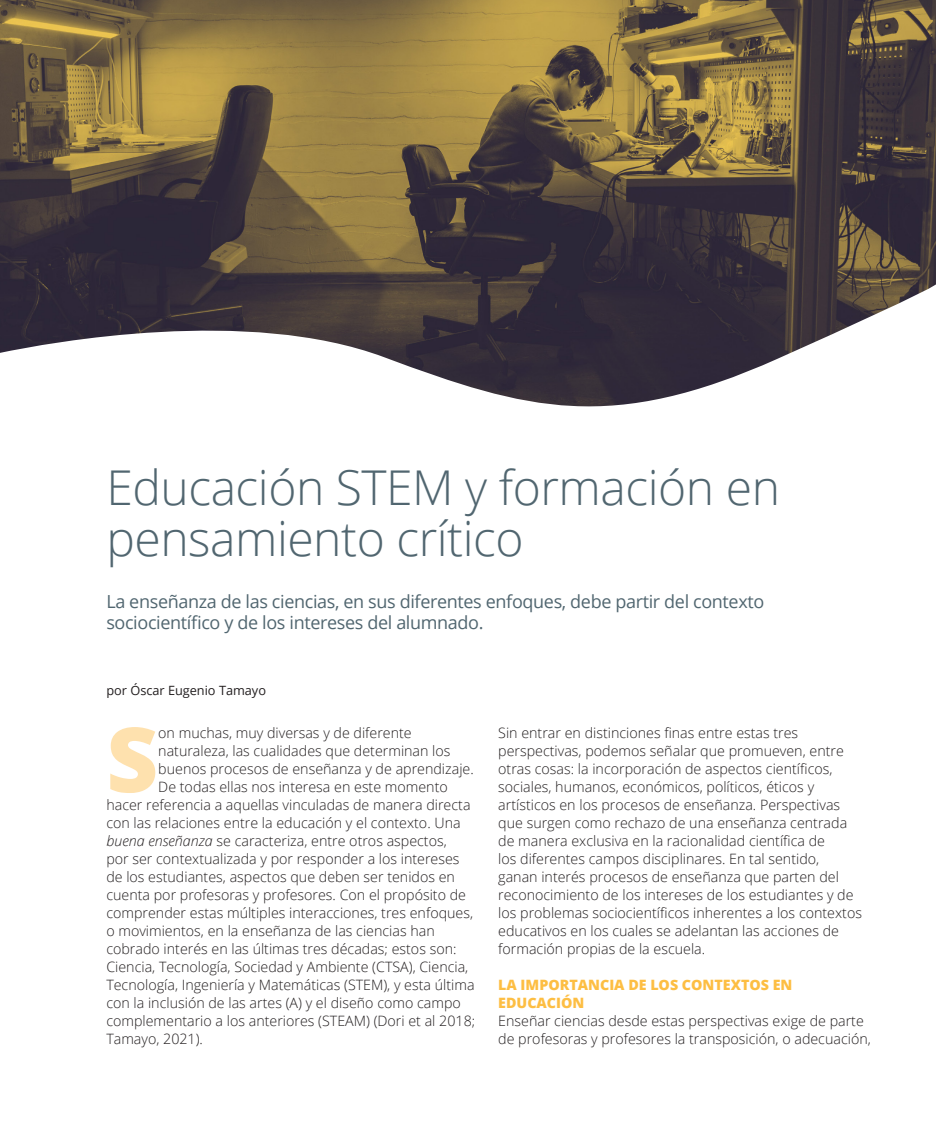
<style>
.page{position:relative;width:936px;height:1127px;background:#fff}
.page>*{position:absolute;margin:0;border:0;box-sizing:border-box;transform-origin:0 0}
.TEXTOS{font:800 89.85px "Open Sans";color:#fee1ae}
.t1{font:300 48px/51px "Open Sans";letter-spacing:-.01em;color:#516670}
.TEXTOS-2{font:18px/21.6px "Open Sans";letter-spacing:-.02em;color:#516670}
.TEXTOS-3{font:300 14.25px/18px "Open Sans";color:#231f20}
.TEXTOS-4{font:800 14.25px/18px "Open Sans";color:#fdbe43}
.Titular_petit{font:12.75px "Open Sans";letter-spacing:-.005em;color:#231f20}
.s1{font-style:italic}
</style>
<div class="page">
<img style="left:0;top:0;width:935px;height:407px">
<p class="t1" style="left:106px;top:461px;width:675px">Educación STEM y formación en pensamiento crítico</p>
<p class="TEXTOS-2" style="left:106px;top:590px;width:659px">La enseñanza de las ciencias, en sus diferentes enfoques, debe partir del contexto sociocientífico y de los intereses del alumnado.</p>
<p class="Titular_petit" style="left:106px;top:682px;width:161px">por Óscar Eugenio Tamayo</p>
<p class="TEXTOS" style="left:106px;top:691px;width:53px">S</p>
<p class="TEXTOS-3" style="left:158px;top:723px;width:255px">on muchas, muy diversas y de diferente</p>
<p class="TEXTOS-3" style="left:158px;top:741px;width:294px">naturaleza, las cualidades que determinan los</p>
<p class="TEXTOS-3" style="left:158px;top:759px;width:317px">buenos procesos de enseñanza y de aprendizaje.</p>
<p class="TEXTOS-3" style="left:158px;top:777px;width:291px">De todas ellas nos interesa en este momento</p>
<p class="TEXTOS-3" style="left:106px;top:795px;width:365px">hacer referencia a aquellas vinculadas de manera directa</p>
<p class="TEXTOS-3" style="left:106px;top:813px;width:356px">con las relaciones entre la educación y el contexto. Una</p>
<p class="TEXTOS-3" style="left:106px;top:831px;width:342px"><span class="s1">buena enseñanza</span> se caracteriza, entre otros aspectos,</p>
<p class="TEXTOS-3" style="left:106px;top:849px;width:355px">por ser contextualizada y por responder a los intereses</p>
<p class="TEXTOS-3" style="left:106px;top:867px;width:350px">de los estudiantes, aspectos que deben ser tenidos en</p>
<p class="TEXTOS-3" style="left:106px;top:885px;width:361px">cuenta por profesoras y profesores. Con el propósito de</p>
<p class="TEXTOS-3" style="left:106px;top:903px;width:368px">comprender estas múltiples interacciones, tres enfoques,</p>
<p class="TEXTOS-3" style="left:106px;top:921px;width:330px">o movimientos, en la enseñanza de las ciencias han</p>
<p class="TEXTOS-3" style="left:106px;top:939px;width:351px">cobrado interés en las últimas tres décadas; estos son:</p>
<p class="TEXTOS-3" style="left:106px;top:957px;width:363px">Ciencia, Tecnología, Sociedad y Ambiente (CTSA), Ciencia,</p>
<p class="TEXTOS-3" style="left:106px;top:975px;width:370px">Tecnología, Ingeniería y Matemáticas (STEM), y esta última</p>
<p class="TEXTOS-3" style="left:106px;top:993px;width:356px">con la inclusión de las artes (A) y el diseño como campo</p>
<p class="TEXTOS-3" style="left:106px;top:1011px;width:370px">complementario a los anteriores (STEAM) (Dori et al 2018;</p>
<p class="TEXTOS-3" style="left:106px;top:1029px;width:98px">Tamayo, 2021).</p>
<p class="TEXTOS-3" style="left:498px;top:723px;width:365px">Sin entrar en distinciones finas entre estas tres perspectivas, podemos señalar que promueven, entre otras cosas: la incorporación de aspectos científicos, sociales, humanos, económicos, políticos, éticos y artísticos en los procesos de enseñanza. Perspectivas que surgen como rechazo de una enseñanza centrada de manera exclusiva en la racionalidad científica de<br>los diferentes campos disciplinares. En tal sentido, ganan interés procesos de enseñanza que parten del reconocimiento de los intereses de los estudiantes y de los problemas sociocientíficos inherentes a los contextos educativos en los cuales se adelantan las acciones de formación propias de la escuela.</p>
<p class="TEXTOS-4" style="left:498px;top:975px;width:296px">LA IMPORTANCIA DE LOS CONTEXTOS EN<br>EDUCACIÓN</p>
<p class="TEXTOS-3" style="left:498px;top:1011px;width:374px">Enseñar ciencias desde estas perspectivas exige de parte de profesoras y profesores la transposición, o adecuación,</p>
</div>
